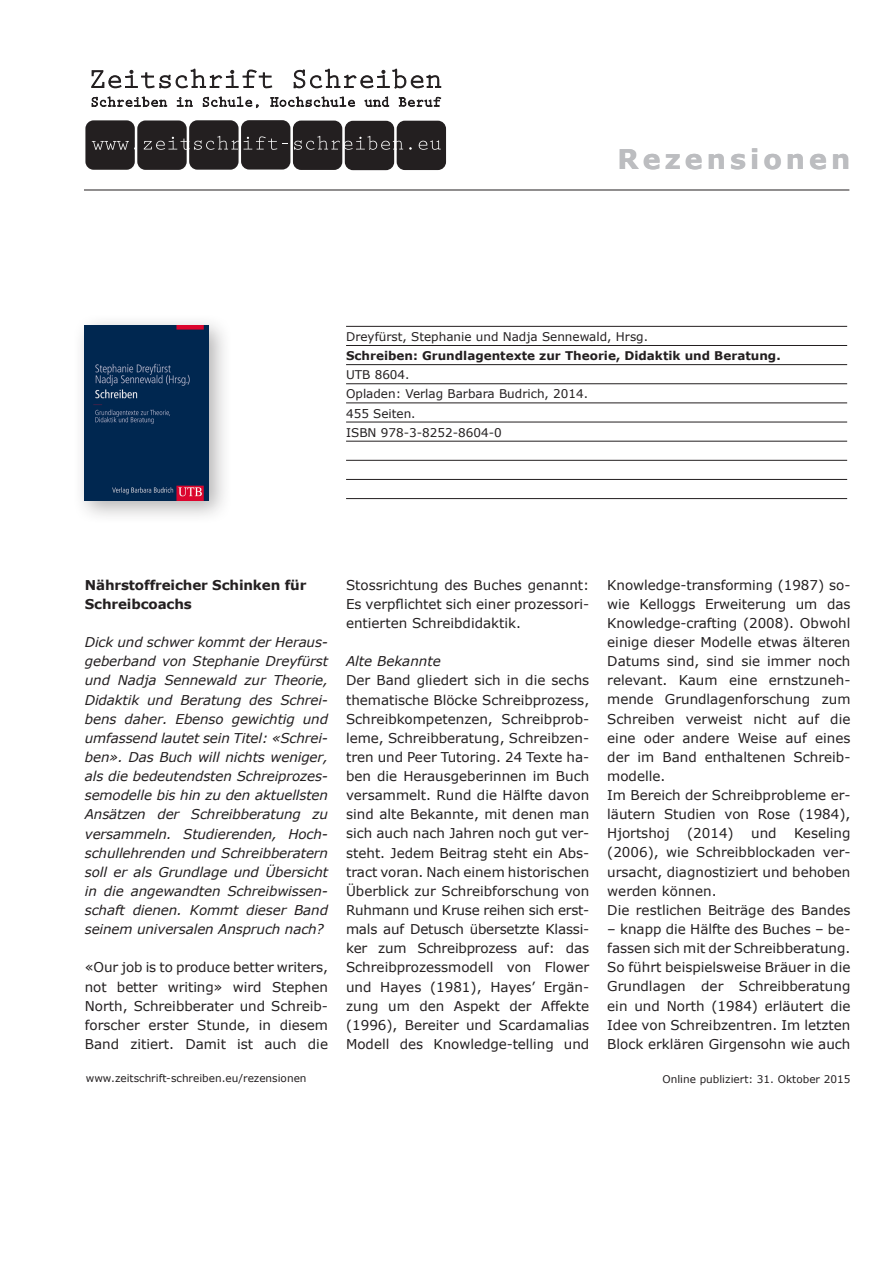
<style>
.page{position:relative;width:893px;height:1263px;background:#fff}
.page>*{position:absolute;margin:0;border:0;box-sizing:border-box;transform-origin:0 0}
.t1{font:700 27px "Verdana";letter-spacing:.15em;color:#bcbdc0}
.t2{font:13.5px/19.2px "Verdana";color:#231f20;text-align:justify}
.t3{font:italic 13.5px/19.2px "Verdana";letter-spacing:-.01em;color:#231f20;text-align:justify}
.t4{font:700 13.5px/19.2px "Verdana";letter-spacing:-.01em;color:#231f20}
.t5{font:12px/19.2px "Verdana";color:#231f20}
.t6{font:700 12px "Verdana";color:#231f20}
.t7{font:10.5px "Verdana";color:#231f20}
</style>
<div class="page">
<svg style="left:91px;top:68px;width:182px;height:21px"></svg>
<svg style="left:293px;top:68px;width:148px;height:21px"></svg>
<svg style="left:91px;top:96px;width:76px;height:11px"></svg>
<svg style="left:176px;top:97px;width:17px;height:10px"></svg>
<svg style="left:202px;top:96px;width:57px;height:13px"></svg>
<svg style="left:270px;top:96px;width:85px;height:11px"></svg>
<svg style="left:364px;top:96px;width:25px;height:11px"></svg>
<svg style="left:398px;top:97px;width:44px;height:10px"></svg>
<div style="left:293px;top:121px;width:49px;height:49px;background:#231f20;border-radius:8px"></div>
<div style="left:345px;top:121px;width:49px;height:49px;background:#231f20;border-radius:8px"></div>
<div style="left:397px;top:121px;width:49px;height:49px;background:#231f20;border-radius:8px"></div>
<div style="left:189px;top:120px;width:50px;height:50px;background:#231f20;border-radius:8px"></div>
<div style="left:137px;top:120px;width:50px;height:50px;background:#231f20;border-radius:8px"></div>
<div style="left:241px;top:120px;width:49px;height:50px;background:#231f20;border-radius:8px"></div>
<div style="left:85px;top:120px;width:50px;height:50px;background:#231f20;border-radius:8px"></div>
<svg style="left:92px;top:141px;width:43px;height:9px"></svg>
<svg style="left:144px;top:136px;width:133px;height:14px"></svg>
<svg style="left:294px;top:136px;width:109px;height:14px"></svg>
<svg style="left:419px;top:140px;width:22px;height:10px"></svg>
<hr style="left:84px;top:190px;width:765px;height:1px;background:#231f20">
<div style="left:73px;top:314px;width:160px;height:210px;background:#231f20;opacity:.34"></div>
<img style="left:84px;top:325px;width:125px;height:175px">
<hr style="left:346px;top:326px;width:501px;height:1px;background:#231f20">
<hr style="left:346px;top:345px;width:501px;height:1px;background:#231f20">
<hr style="left:346px;top:364px;width:501px;height:1px;background:#231f20">
<hr style="left:346px;top:383px;width:501px;height:1px;background:#231f20">
<hr style="left:346px;top:403px;width:501px;height:1px;background:#231f20">
<hr style="left:346px;top:422px;width:501px;height:1px;background:#231f20">
<hr style="left:346px;top:441px;width:501px;height:1px;background:#231f20">
<hr style="left:346px;top:460px;width:501px;height:1px;background:#231f20">
<hr style="left:346px;top:479px;width:501px;height:1px;background:#231f20">
<hr style="left:346px;top:498px;width:501px;height:1px;background:#231f20">
<h1 class="t1" style="left:618px;top:142px;width:234px">Rezensionen</h1>
<p class="t5" style="left:346px;top:327px;width:304px">Dreyfürst, Stephanie und Nadja Sennewald, Hrsg.</p>
<p class="t6" style="left:346px;top:348px;width:436px">Schreiben: Grundlagentexte zur Theorie, Didaktik und Beratung.</p>
<p class="t5" style="left:346px;top:365px;width:244px">UTB 8604.<br>Opladen: Verlag Barbara Budrich, 2014.<br>455 Seiten.<br>ISBN 978-3-8252-8604-0</p>
<p class="t4" style="left:85px;top:575px;width:223px">Nährstoffreicher Schinken für<br>Schreibcoachs</p>
<p class="t3" style="left:85px;top:632px;width:245px">Dick und schwer kommt der Heraus&shy;geberband von Stephanie Dreyfürst und Nadja Sennewald zur Theorie, Didaktik und Beratung des Schrei&shy;bens daher. Ebenso gewichtig und umfassend lautet sein Titel: «Schrei&shy;ben». Das Buch will nichts weniger, als die bedeutendsten Schreiprozes&shy;semodelle bis hin zu den aktuellsten Ansätzen der Schreibberatung zu versammeln. Studierenden, Hoch&shy;schullehrenden und Schreibberatern soll er als Grundlage und Übersicht in die angewandten Schreibwissen&shy;schaft dienen. Kommt dieser Band seinem universalen Anspruch nach?</p>
<p class="t2" style="left:85px;top:957px;width:245px">«Our job is to produce better writers, not better writing» wird Stephen North, Schreibberater und Schreib&shy;forscher erster Stunde, in diesem Band zitiert. Damit ist auch die</p>
<p class="t2" style="left:346px;top:575px;width:245px">Stossrichtung des Buches genannt:<br>Es verpflichtet sich einer prozessori&shy;entierten Schreibdidaktik.</p>
<p class="t3" style="left:346px;top:651px;width:96px">Alte Bekannte</p>
<p class="t2" style="left:346px;top:670px;width:245px">Der Band gliedert sich in die sechs thematische Blöcke Schreibprozess, Schreibkompetenzen, Schreibprob&shy;leme, Schreibberatung, Schreibzen&shy;tren und Peer Tutoring. 24 Texte ha&shy;ben die Herausgeberinnen im Buch versammelt. Rund die Hälfte davon sind alte Bekannte, mit denen man sich auch nach Jahren noch gut ver&shy;steht. Jedem Beitrag steht ein Abs&shy;tract voran. Nach einem historischen Überblick zur Schreibforschung von Ruhmann und Kruse reihen sich erst&shy;mals auf Detusch übersetzte Klassi&shy;ker zum Schreibprozess auf: das Schreibprozessmodell von Flower und Hayes (1981), Hayes’ Ergän&shy;zung um den Aspekt der Affekte (1996), Bereiter und Scardamalias Modell des Knowledge-telling und</p>
<p class="t2" style="left:607px;top:575px;width:245px;text-align:left">Knowledge-transforming (1987) so&shy;wie Kelloggs Erweiterung um das<br>Knowledge-crafting (2008). Obwohl einige dieser Modelle etwas älteren<br>Datums sind, sind sie immer noch relevant. Kaum eine ernstzuneh&shy;mende Grundlagenforschung zum<br>Schreiben verweist nicht auf die eine oder andere Weise auf eines der im Band enthaltenen Schreib&shy;modelle.<br>Im Bereich der Schreibprobleme er&shy;läutern Studien von Rose (1984),<br>Hjortshoj</p>
<p class="t2" style="left:607px;top:823px;width:245px;text-align:left;text-indent:187px">Keseling (2006), wie Schreibblockaden ver&shy;ursacht, diagnostiziert und behoben werden können.<br>Die restlichen Beiträge des Bandes</p>
<p class="t2" style="left:607px;top:919px;width:245px">– knapp die Hälfte des Buches – be&shy;fassen sich mit der Schreibberatung.<br>So führt beispielsweise Bräuer in die Grundlagen der Schreibberatung ein und North (1984) erläutert die Idee von Schreibzentren. Im letzten Block erklären Girgensohn wie auch</p>
<p class="t2" style="left:687px;top:823px;width:48px">(2014)</p>
<p class="t2" style="left:751px;top:823px;width:27px">und</p>
<p class="t7" style="left:86px;top:1072px;width:222px">www.zeitschrift-schreiben.eu/rezensionen</p>
<p class="t7" style="left:662px;top:1072px;width:190px">Online publiziert: 31. Oktober 2015</p>
</div>
